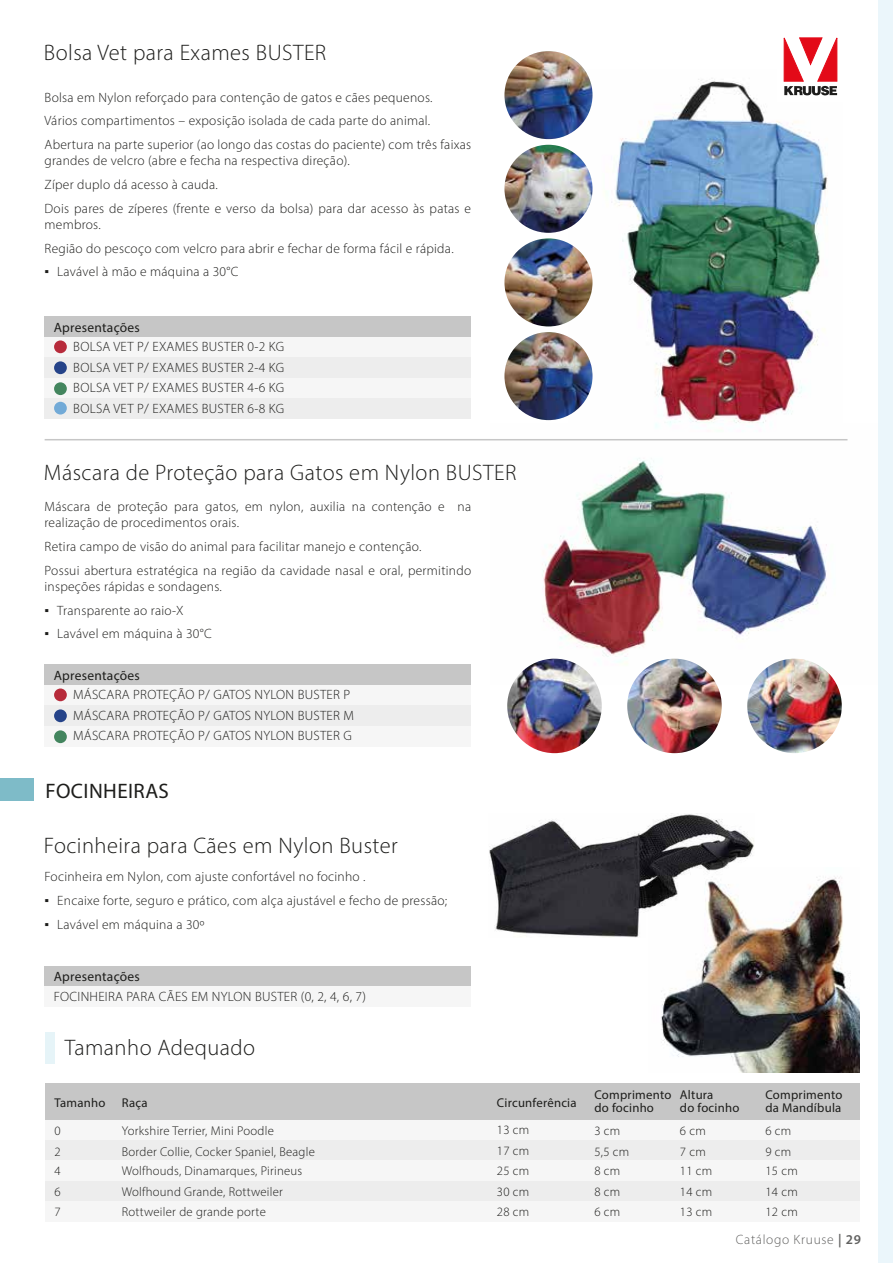
<style>
.page{position:relative;width:893px;height:1263px;background:#fff}
.page>*{position:absolute;margin:0;border:0;box-sizing:border-box;transform-origin:0 0}
.t1{font:300 22.5px "Myriad Pro";letter-spacing:.02em;color:#1d1d1b}
.t2{font:21px "Myriad Pro";letter-spacing:.02em;color:#1d1d1b}
.t3{font:300 13.5px/23.7px "Myriad Pro";letter-spacing:.02em;color:#1d1d1b}
.t4{font:13.5px "Myriad Pro";letter-spacing:.02em;color:#1d1d1b}
.t5{font:300 13.5px "Myriad Pro";letter-spacing:.05em;color:#616160}
.t6{font:300 12.75px/21px "Myriad Pro";letter-spacing:.02em;color:#1d1d1b}
.t7{font:12.75px/13.5px "Myriad Pro";letter-spacing:.02em;color:#1d1d1b}
.s1{font-family:"Times New Roman";font-weight:400}
.s2{font-weight:600}
</style>
<div class="page">
<img style="left:661px;top:877px;width:199px;height:196px">
<img style="left:491px;top:423px;width:388px;height:261px">
<img style="left:569px;top:69px;width:274px;height:366px">
<div style="left:879px;top:0;width:14px;height:1263px;background:#ebf6fb"></div>
<div style="left:778px;top:31px;width:66px;height:71px;background:#fff"></div>
<svg style="left:784px;top:38px;width:53px;height:57px"></svg>
<div style="left:45px;top:316px;width:426px;height:21px;background:#c6c6c6"></div>
<div style="left:45px;top:337px;width:426px;height:20px;background:#f6f6f6"></div>
<div style="left:45px;top:357px;width:426px;height:21px;background:#ededed"></div>
<div style="left:45px;top:378px;width:426px;height:20px;background:#f6f6f6"></div>
<div style="left:45px;top:398px;width:426px;height:21px;background:#ededed"></div>
<div style="left:54px;top:340px;width:13px;height:13px;background:#b72b3b;border-radius:50%"></div>
<div style="left:54px;top:361px;width:13px;height:13px;background:#254389;border-radius:50%"></div>
<div style="left:54px;top:382px;width:13px;height:13px;background:#43855e;border-radius:50%"></div>
<div style="left:45px;top:664px;width:426px;height:21px;background:#c6c6c6"></div>
<div style="left:45px;top:685px;width:426px;height:20px;background:#f6f6f6"></div>
<div style="left:45px;top:705px;width:426px;height:21px;background:#ededed"></div>
<div style="left:45px;top:726px;width:426px;height:20px;background:#f6f6f6"></div>
<div style="left:54px;top:688px;width:13px;height:13px;background:#b72b3b;border-radius:50%"></div>
<div style="left:54px;top:709px;width:13px;height:13px;background:#254389;border-radius:50%"></div>
<div style="left:54px;top:730px;width:13px;height:13px;background:#43855e;border-radius:50%"></div>
<div style="left:54px;top:402px;width:13px;height:12px;background:#72aad7;border-radius:50%"></div>
<img style="left:507px;top:659px;width:95px;height:94px;border-radius:47px">
<img style="left:504px;top:332px;width:88px;height:88px;border-radius:44px">
<img style="left:504px;top:238px;width:88px;height:88px;border-radius:44px">
<img style="left:504px;top:145px;width:88px;height:88px;border-radius:44px">
<img style="left:504px;top:51px;width:88px;height:88px;border-radius:44px">
<img style="left:627px;top:659px;width:95px;height:94px;border-radius:47px">
<img style="left:747px;top:659px;width:95px;height:94px;border-radius:47px">
<div style="left:45px;top:966px;width:426px;height:20px;background:#c6c6c6"></div>
<div style="left:45px;top:986px;width:426px;height:21px;background:#f6f6f6"></div>
<img style="left:489px;top:813px;width:266px;height:125px">
<div style="left:45px;top:1083px;width:815px;height:38px;background:#c6c6c6"></div>
<div style="left:45px;top:1120px;width:815px;height:20px;background:#f6f6f6"></div>
<div style="left:45px;top:1140px;width:815px;height:21px;background:#ededed"></div>
<div style="left:45px;top:1160px;width:815px;height:21px;background:#f6f6f6"></div>
<div style="left:45px;top:1181px;width:815px;height:20px;background:#ededed"></div>
<div style="left:45px;top:1201px;width:815px;height:20px;background:#f6f6f6"></div>
<div style="left:45px;top:1032px;width:9px;height:32px;background:#e6f4f8"></div>
<hr style="left:45px;top:439px;width:802px;height:1px;background:#c6c6c6">
<div style="left:0;top:779px;width:33px;height:22px;background:#7ebbc8"></div>
<h1 class="t1" style="left:44px;top:38px;width:284px">Bolsa Vet para Exames BUSTER</h1>
<p class="t3" style="left:45px;top:85px;width:428px">Bolsa em Nylon reforçado para contenção de gatos e cães pequenos.<br>Vários compartimentos – exposição isolada de cada parte do animal.<br>Abertura na parte superior (ao longo das costas do paciente) com três faixas</p>
<p class="t3" style="left:45px;top:149px;width:428px">grandes de velcro (abre e fecha na respectiva direção).<br>Zíper duplo dá acesso à cauda.<br>Dois pares de zíperes (frente e verso da bolsa) para dar acesso às patas e</p>
<p class="t3" style="left:45px;top:212px;width:411px">membros.<br>Região do pescoço com velcro para abrir e fechar de forma fácil e rápida.</p>
<p class="t3" style="left:45px;top:260px;width:195px"><span class="s1">▪</span> Lavável à mão e máquina a 30°C</p>
<p class="t4" style="left:54px;top:319px;width:88px">Apresentações</p>
<p class="t3" style="left:73px;top:336px;width:212px;line-height:21px">BOLSA VET P/ EXAMES BUSTER 0-2 KG<br>BOLSA VET P/ EXAMES BUSTER 2-4 KG</p>
<p class="t3" style="left:73px;top:377px;width:212px;line-height:21px">BOLSA VET P/ EXAMES BUSTER 4-6 KG<br>BOLSA VET P/ EXAMES BUSTER 6-8 KG</p>
<h1 class="t1" style="left:44px;top:458px;width:474px">Máscara de Proteção para Gatos em Nylon BUSTER</h1>
<p class="t3" style="left:45px;top:498px;width:428px;line-height:16.2px">Máscara de proteção para gatos, em nylon, auxilia na contenção e na realização de procedimentos orais.</p>
<p class="t3" style="left:45px;top:534px;width:428px">Retira campo de visão do animal para facilitar manejo e contenção.<br>Possui abertura estratégica na região da cavidade nasal e oral, permitindo</p>
<p class="t3" style="left:45px;top:574px;width:179px">inspeções rápidas e sondagens.</p>
<p class="t3" style="left:45px;top:598px;width:140px"><span class="s1">▪</span> Transparente ao raio-X</p>
<p class="t3" style="left:45px;top:622px;width:169px"><span class="s1">▪</span> Lavável em máquina à 30°C</p>
<p class="t4" style="left:54px;top:667px;width:88px">Apresentações</p>
<p class="t3" style="left:73px;top:684px;width:282px;line-height:21px">MÁSCARA PROTEÇÃO P/ GATOS NYLON BUSTER P<br>MÁSCARA PROTEÇÃO P/ GATOS NYLON BUSTER M</p>
<p class="t3" style="left:73px;top:723px;width:280px">MÁSCARA PROTEÇÃO P/ GATOS NYLON BUSTER G</p>
<h2 class="t2" style="left:45px;top:778px;width:125px">FOCINHEIRAS</h2>
<h1 class="t1" style="left:44px;top:832px;width:355px">Focinheira para Cães em Nylon Buster</h1>
<p class="t3" style="left:45px;top:865px;width:323px">Focinheira em Nylon, com ajuste confortável no focinho .</p>
<p class="t3" style="left:45px;top:888px;width:404px"><span class="s1">▪</span> Encaixe forte, seguro e prático, com alça ajustável e fecho de pressão;</p>
<p class="t3" style="left:45px;top:912px;width:161px"><span class="s1">▪</span> Lavável em máquina a 30º</p>
<p class="t4" style="left:54px;top:969px;width:88px">Apresentações</p>
<p class="t3" style="left:54px;top:984px;width:314px">FOCINHEIRA PARA CÃES EM NYLON BUSTER (0, 2, 4, 6, 7)</p>
<h1 class="t1" style="left:65px;top:1034px;width:192px">Tamanho Adequado</h1>
<p class="t7" style="left:54px;top:1096px;width:53px">Tamanho</p>
<p class="t7" style="left:122px;top:1096px;width:27px">Raça</p>
<p class="t7" style="left:497px;top:1096px;width:81px">Circunferência</p>
<p class="t6" style="left:54px;top:1119px;width:8px">0</p>
<p class="t6" style="left:122px;top:1119px;width:154px">Yorkshire Terrier, Mini Poodle</p>
<p class="t6" style="left:54px;top:1141px;width:8px;line-height:19.5px">2<br>4</p>
<p class="t6" style="left:122px;top:1141px;width:195px;line-height:19.5px">Border Collie, Cocker Spaniel, Beagle<br>Wolfhouds, Dinamarques, Pirineus</p>
<p class="t6" style="left:54px;top:1181px;width:8px">6</p>
<p class="t6" style="left:122px;top:1181px;width:163px">Wolfhound Grande, Rottweiler</p>
<p class="t6" style="left:497px;top:1119px;width:34px">13 cm<br>17 cm</p>
<p class="t6" style="left:497px;top:1160px;width:34px">25 cm<br>30 cm</p>
<p class="t6" style="left:54px;top:1200px;width:8px">7</p>
<p class="t6" style="left:122px;top:1200px;width:146px">Rottweiler de grande porte</p>
<p class="t6" style="left:497px;top:1200px;width:34px">28 cm</p>
<p class="t7" style="left:594px;top:1087px;width:79px">Comprimento do focinho</p>
<p class="t6" style="left:594px;top:1119px;width:36px">3 cm<br>5,5 cm</p>
<p class="t6" style="left:594px;top:1160px;width:27px">8 cm<br>8 cm</p>
<p class="t6" style="left:594px;top:1200px;width:27px">6 cm</p>
<p class="t7" style="left:680px;top:1087px;width:61px">Altura<br>do focinho</p>
<p class="t6" style="left:680px;top:1119px;width:27px">6 cm<br>7 cm</p>
<p class="t6" style="left:680px;top:1160px;width:34px">11 cm<br>14 cm</p>
<p class="t6" style="left:680px;top:1200px;width:34px">13 cm</p>
<p class="t7" style="left:765px;top:1087px;width:79px">Comprimento da Mandíbula</p>
<p class="t6" style="left:765px;top:1119px;width:27px">6 cm<br>9 cm</p>
<p class="t6" style="left:765px;top:1160px;width:34px">15 cm<br>14 cm</p>
<p class="t6" style="left:765px;top:1200px;width:34px">12 cm</p>
<p class="t5" style="left:736px;top:1231px;width:127px">Catálogo Kruuse <span class="s2">| 29</span></p>
</div>
